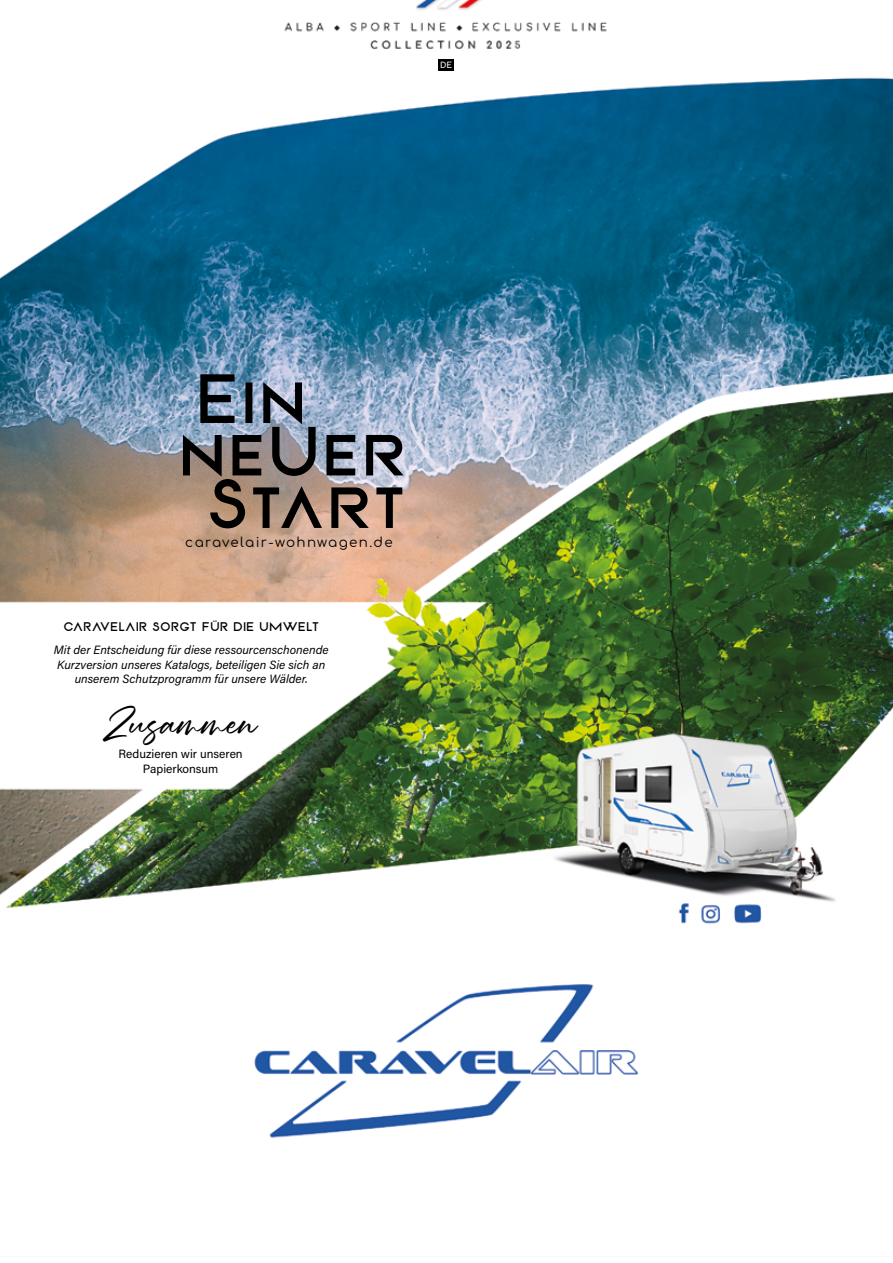
<style>
.page{position:relative;width:893px;height:1263px;background:#fff}
.page>*{position:absolute;margin:0;border:0;box-sizing:border-box;transform-origin:0 0}
.t1{font:66.3px "Gray Sun";color:#000}
.t2{font:48.3px "Animal Chariot";color:#000}
.t3{font:13.5px "Comfortaa";letter-spacing:.1em;color:#000}
.t4{font:italic 12px/14.4px "Acumin Pro";color:#000;text-align:center}
.t5{font:12px/15px "Acumin Pro";color:#000;text-align:center}
.t6{font:12px "Gray Sun";color:#000}
.t7{font:700 8.1px "Comfortaa";color:#fff}
</style>
<div class="page">
<img style="left:0;top:0;width:893px;height:1138px">
<div style="left:439px;top:59px;width:15px;height:11px;background:#000"></div>
<p class="t7" style="left:440px;top:57px;width:14px">DE</p>
<h1 class="t1" style="left:195px;top:362px;width:114px">Ein</h1>
<h1 class="t1" style="left:178px;top:415px;width:232px">neUer</h1>
<h1 class="t1" style="left:206px;top:467px;width:204px">Start</h1>
<p class="t3" style="left:185px;top:530px;width:209px">caravelair-wohnwagen.de</p>
<p class="t6" style="left:63px;top:620px;width:257px">CARAVELAIR SORGT FÜR DIE UMWELT</p>
<p class="t4" style="left:54px;top:642px;width:276px">Mit der Entscheidung für diese ressourcenschonende<br>Kurzversion unseres Katalogs, beteiligen Sie sich an unserem Schutzprogramm für unsere Wälder.</p>
<h2 class="t2" style="left:104px;top:693px;width:155px">Zusammen</h2>
<p class="t5" style="left:119px;top:745px;width:126px">Reduzieren wir unseren<br>Papierkonsum</p>
</div>
